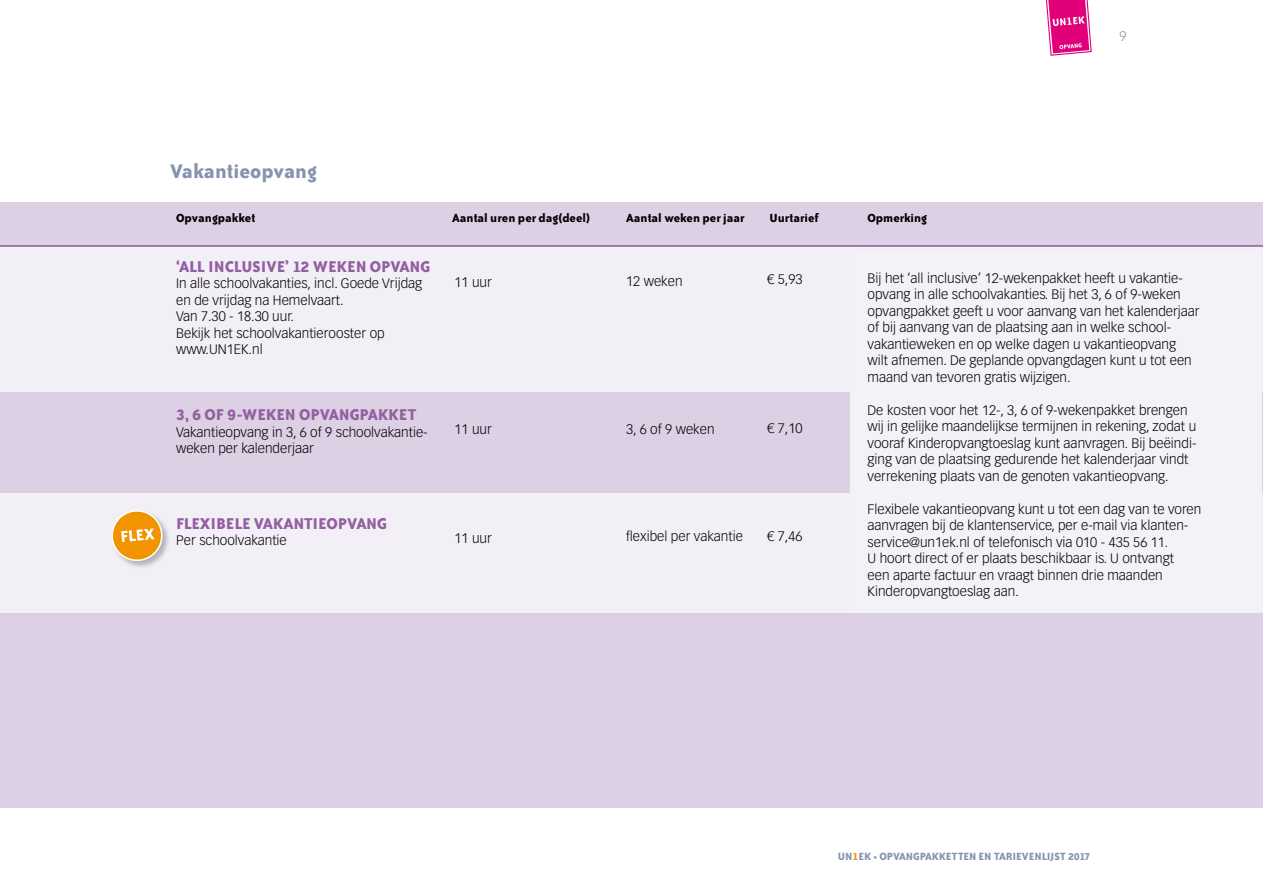
<style>
.page{position:relative;width:1263px;height:893px;background:#fff}
.page>*{position:absolute;margin:0;border:0;box-sizing:border-box;transform-origin:0 0}
.t1{font:700 22.5px "Bailey Sans ITC";color:#8594ae}
.t2{font:700 18px "Bailey Sans ITC";color:#9260a0}
.t3{font:300 13.5px/16.5px "Vectora LT";color:#000}
.t4{font:700 13.5px "Bailey Sans ITC";color:#000}
.t5{font:300 13.5px "Vectora LT";color:#8594ae}
.t6{font:700 12px "Bailey Sans ITC";color:#8594ae}
.s1{color:#f29400}
</style>
<div class="page">
<svg style="left:1046px;top:0;width:46px;height:56px;background:#e9429c"></svg>
<div style="left:0;top:202px;width:1263px;height:606px;background:#ddcfe4"></div>
<div style="left:0;top:247px;width:1263px;height:145px;background:#f3eff6"></div>
<hr style="left:0;top:245px;width:1263px;height:2px;background:#9260a0">
<div style="left:0;top:493px;width:1263px;height:119px;background:#f3eff6"></div>
<div style="left:111px;top:510px;width:60px;height:60px;background:#000;opacity:.25"></div>
<svg style="left:111px;top:510px;width:52px;height:52px"></svg>
<div style="left:850px;top:251px;width:412px;height:361px;background:#f2f3f7"></div>
<h1 class="t1" style="left:170px;top:159px;width:148px">Vakantieopvang</h1>
<p class="t5" style="left:1119px;top:28px;width:9px">9</p>
<p class="t4" style="left:176px;top:211px;width:81px">Opvangpakket</p>
<p class="t4" style="left:452px;top:211px;width:140px">Aantal uren per dag(deel)</p>
<p class="t4" style="left:626px;top:211px;width:120px">Aantal weken per jaar</p>
<p class="t4" style="left:769px;top:211px;width:51px">Uurtarief</p>
<p class="t4" style="left:867px;top:211px;width:61px">Opmerking</p>
<h2 class="t2" style="left:176px;top:257px;width:149px">‘ALL INCLUSIVE’ 12 WEKEN</h2>
<h2 class="t2" style="left:370px;top:257px;width:22px">OPVAN</h2>
<h2 class="t2" style="left:421px;top:257px;width:11px">G</h2>
<p class="t3" style="left:176px;top:275px;width:248px">In alle schoolvakanties, incl. Goede Vrijdag en de vrijdag na Hemelvaart.<br>Van 7.30 - 18.30 uur.<br>Bekijk het schoolvakantierooster op www.UN1EK.nl</p>
<p class="t3" style="left:455px;top:274px;width:39px">11 uur</p>
<p class="t3" style="left:626px;top:273px;width:58px">12 weken</p>
<p class="t3" style="left:767px;top:271px;width:37px">€ 5,93</p>
<p class="t3" style="left:867px;top:270px;width:334px">Bij het ‘all inclusive’ 12-wekenpakket heeft u vakantie&shy;opvang in alle schoolvakanties. Bij het 3, 6 of 9-weken opvangpakket geeft u voor aanvang van het kalenderjaar of bij aanvang van de plaatsing aan in welke school&shy;vakantieweken en op welke dagen u vakantieopvang wilt afnemen. De geplande opvangdagen kunt u tot een maand van tevoren gratis wijzigen.</p>
<p class="t3" style="left:867px;top:402px;width:330px">De kosten voor het 12-, 3, 6 of 9-wekenpakket brengen wij in gelijke maandelijkse termijnen in rekening, zodat u vooraf Kinderopvangtoeslag kunt aanvragen. Bij beëindi&shy;ging van de plaatsing gedurende het kalenderjaar vindt verrekening plaats van de genoten vakantieopvang.</p>
<p class="t3" style="left:867px;top:501px;width:335px">Flexibele vakantieopvang kunt u tot een dag van te voren aanvragen bij de klantenservice, per e-mail via klanten&shy;service@un1ek.nl of telefonisch via 010 - 435 56 11.<br>U hoort direct of er plaats beschikbaar is. U ontvangt<br>een aparte factuur en vraagt binnen drie maanden Kinderopvangtoeslag aan.</p>
<h2 class="t2" style="left:176px;top:405px;width:242px">3, 6 of 9-weken opvangpakket</h2>
<p class="t3" style="left:176px;top:424px;width:253px">Vakantieopvang in 3, 6 of 9 schoolvakantie&shy;weken per kalenderjaar</p>
<p class="t3" style="left:455px;top:421px;width:39px">11 uur</p>
<p class="t3" style="left:626px;top:421px;width:90px">3, 6 of 9 weken</p>
<p class="t3" style="left:767px;top:420px;width:37px">€ 7,10</p>
<h2 class="t2" style="left:176px;top:514px;width:88px">FLEXI BELE VAKANTIE</h2>
<h2 class="t2" style="left:327px;top:514px;width:22px">OPVAN</h2>
<h2 class="t2" style="left:377px;top:514px;width:11px">G</h2>
<p class="t3" style="left:176px;top:533px;width:112px">Per schoolvakantie</p>
<p class="t3" style="left:455px;top:530px;width:39px">11 uur</p>
<p class="t3" style="left:626px;top:529px;width:118px">flexibel per vakantie</p>
<p class="t3" style="left:767px;top:529px;width:37px">€ 7,46</p>
<p class="t6" style="left:838px;top:850px;width:254px">UN <span class="s1">1</span>EK • OPVANGPAKKETTEN EN TARIEVENLIJST 2017</p>
</div>
